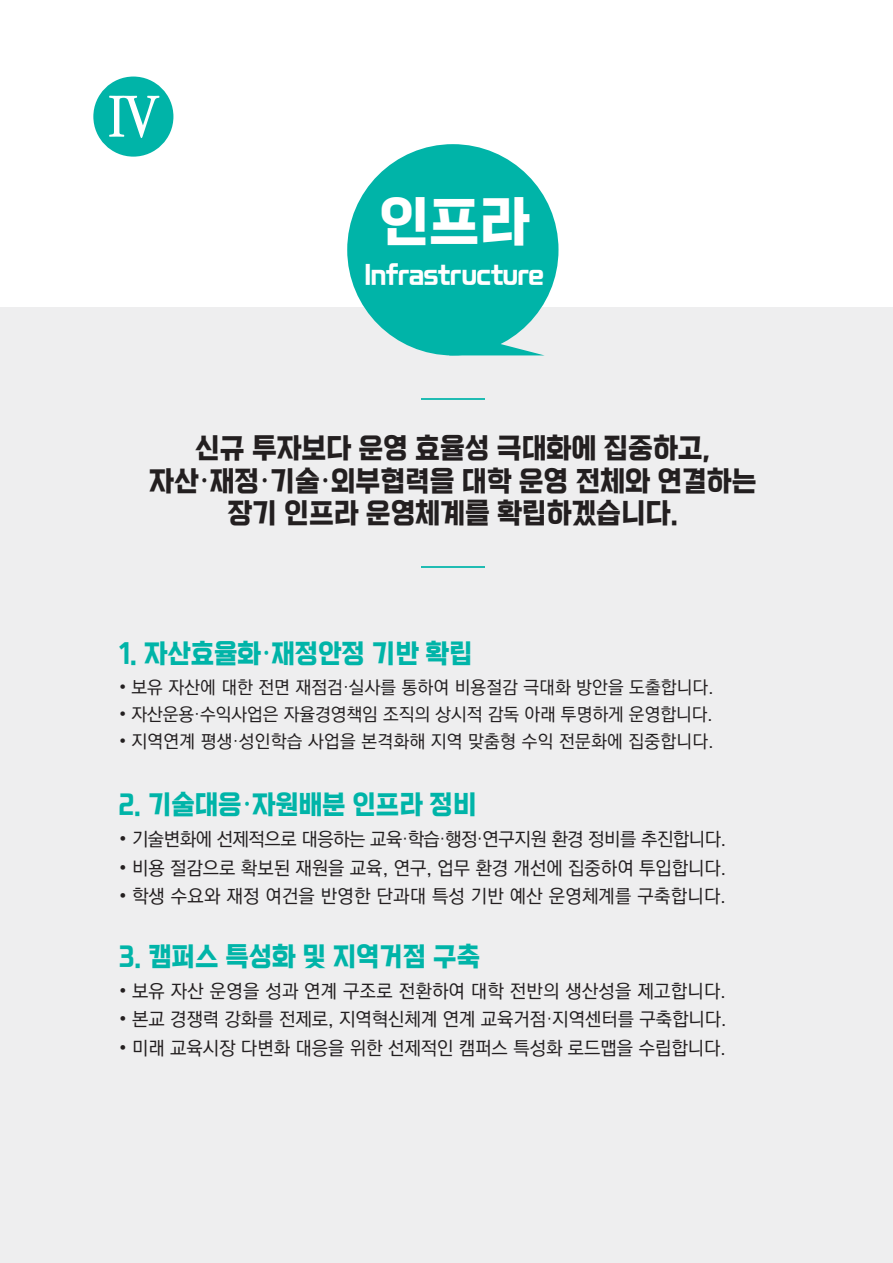
<style>
.page{position:relative;width:893px;height:1263px;background:#fff}
.page>*{position:absolute;margin:0;border:0;box-sizing:border-box;transform-origin:0 0}
.t1{font:700 55.5px "Ko Pub World Batang";color:#fff;scale:.95 1}
.t2{font:51.9px "KOHI Baeum";color:#fff;scale:.95 1}
.t3{font:27px/32.4px "KOHI Baeum";color:#231f20;text-align:center;scale:.9 1}
.t4{font:25.5px "KOHI Baeum";color:#00b4a8;scale:.9 1}
.t5{font:24.9px "KOHI Baeum";letter-spacing:-.025em;color:#fff;scale:.9 1}
.t6{font:500 18.75px "Ko Pub World Dotum";color:#231f20}
.t7{font:500 18.75px "Ko Pub World Dotum";letter-spacing:-.02em;color:#231f20}
.t8{font:500 18px "Ko Pub World Dotum";letter-spacing:.01em;color:#231f20}
</style>
<div class="page">
<div style="left:0;top:308px;width:893px;height:955px;background:#eeeeef"></div>
<hr style="left:421px;top:566px;width:64px;height:2px;background:#20bcb3">
<hr style="left:421px;top:398px;width:64px;height:1px;background:#20bcb3">
<div style="left:347px;top:144px;width:211px;height:211px;background:#00b4a8;border-radius:50%"></div>
<svg style="left:463px;top:333px;width:80px;height:22px"></svg>
<div style="left:93px;top:77px;width:80px;height:80px;background:#00b4a8;border-radius:50%"></div>
<h1 class="t1" style="left:107px;top:75px;width:56px">IV</h1>
<h2 class="t2" style="left:379px;top:191px;width:160px">인프라</h2>
<h3 class="t5" style="left:364px;top:260px;width:201px">Infrastructure</h3>
<h3 class="t3" style="left:149px;top:433px;width:676px">신규 투자보다 운영 효율성 극대화에 집중하고, 자산·재정·기술·외부협력을 대학 운영 전체와 연결하는 장기 인프라 운영체계를 확립하겠습니다.</h3>
<h3 class="t4" style="left:119px;top:638px;width:394px">1. 자산효율화·재정안정 기반 확립</h3>
<p class="t8" style="left:119px;top:675px;width:596px">• 보유 자산에 대한 전면 재점검·실사를 통하여 비용절감 극대화 방안을 도출합니다.</p>
<p class="t8" style="left:119px;top:702px;width:595px">• 자산운용·수익사업은 자율경영책임 조직의 상시적 감독 아래 투명하게 운영합니다.</p>
<p class="t8" style="left:119px;top:729px;width:596px">• 지역연계 평생·성인학습 사업을 본격화해 지역 맞춤형 수익 전문화에 집중합니다.</p>
<h3 class="t4" style="left:119px;top:790px;width:399px">2. 기술대응·자원배분 인프라 정비</h3>
<p class="t7" style="left:119px;top:826px;width:609px">• 기술변화에 선제적으로 대응하는 교육·학습·행정·연구지원 환경 정비를 추진합니다.</p>
<p class="t6" style="left:119px;top:855px;width:609px">• 비용 절감으로 확보된 재원을 교육, 연구, 업무 환경 개선에 집중하여 투입합니다.</p>
<p class="t6" style="left:119px;top:883px;width:609px">• 학생 수요와 재정 여건을 반영한 단과대 특성 기반 예산 운영체계를 구축합니다.</p>
<h3 class="t4" style="left:119px;top:941px;width:403px">3. 캠퍼스 특성화 및 지역거점 구축</h3>
<p class="t6" style="left:119px;top:978px;width:609px">• 보유 자산 운영을 성과 연계 구조로 전환하여 대학 전반의 생산성을 제고합니다.</p>
<p class="t6" style="left:119px;top:1006px;width:609px">• 본교 경쟁력 강화를 전제로, 지역혁신체계 연계 교육거점·지역센터를 구축합니다.</p>
<p class="t6" style="left:119px;top:1035px;width:609px">• 미래 교육시장 다변화 대응을 위한 선제적인 캠퍼스 특성화 로드맵을 수립합니다.</p>
</div>
